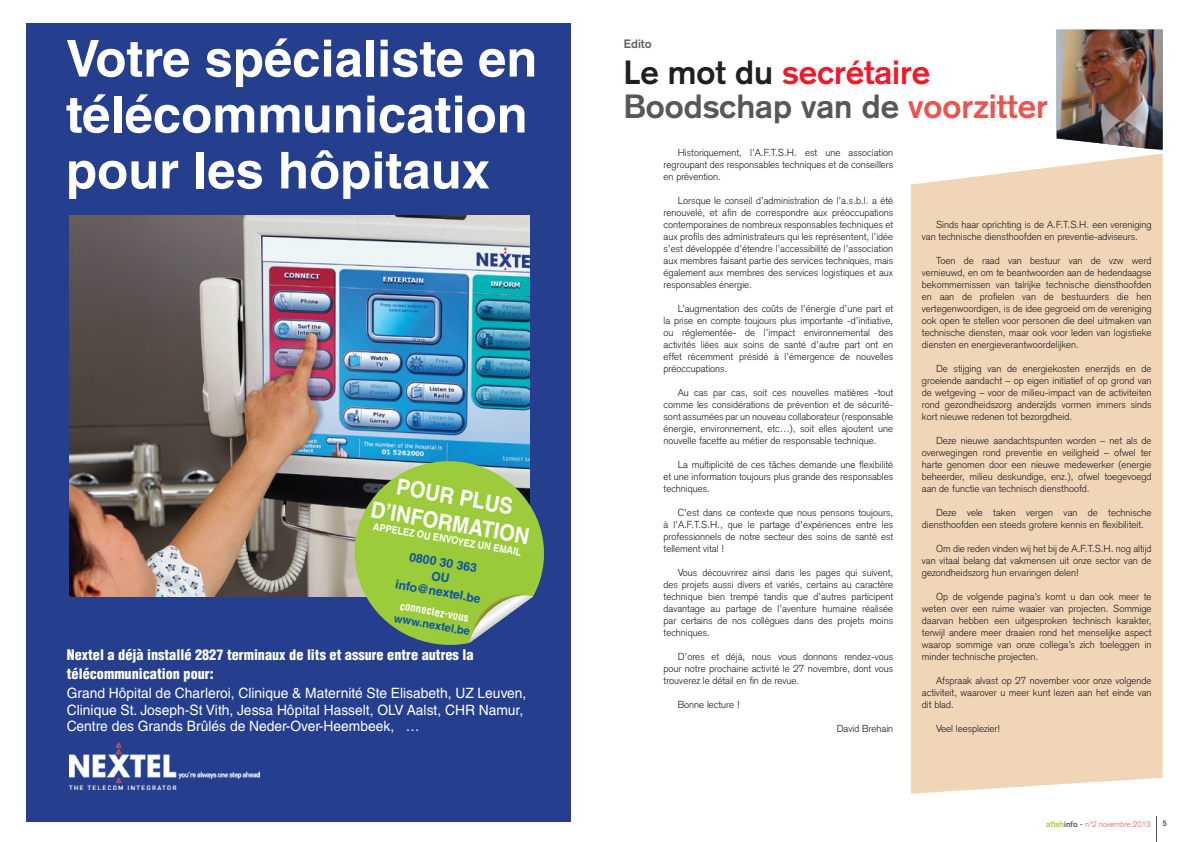
<style>
.page{position:relative;width:1191px;height:842px;background:#fff}
.page>*{position:absolute;margin:0;border:0;box-sizing:border-box;transform-origin:0 0}
.t1{font:700 50.9px/55.9px "Helvetica LT Std";color:#fff}
.t2{font:700 33px "Akzidenz Grotesk";color:#57585a}
.t3{font:700 33px "Akzidenz Grotesk";color:#ee1b2c}
.t4{font:700 22.4px/26.9px "Helvetica LT Std";color:#fff;text-align:center;scale:.9 1}
.t5{font:900 condensed 14.2px/19.2px "Helvetica LT Std";color:#fff}
.t6{font:14.2px/16.3px "Helvetica LT Std";color:#fff}
.t7{font:700 12.2px/14.6px "Helvetica LT Std";color:#0a56a1;text-align:center}
.t8{font:700 12px "Akzidenz Grotesk";color:#636366}
.t9{font:700 condensed 11.2px/13.2px "Helvetica LT Std";color:#fff;text-align:center}
.t10{font:700 10.2px "Helvetica LT Std";color:#fff;scale:.9 1}
.t11{font:300 10px/12px "Akzidenz Grotesk";color:#231f20;text-align:justify}
.t12{font:300 8px "Akzidenz Grotesk";color:#e95652}
.t13{font:700 8px "Akzidenz Grotesk";color:#57585a}
.s1{font-stretch:normal;color:#0a56a1}
.s2{font-weight:400;font-stretch:normal}
.s3{color:#231f20}
.s4{color:#e95652}
.s5{font-weight:700;color:#aec836}
.s6{font-weight:700;color:#57585a}
</style>
<div class="page">
<div style="left:911px;top:154px;width:251px;height:640px;background:#f0d6b7"></div>
<img style="left:1056px;top:30px;width:106px;height:119px">
<div style="left:26px;top:23px;width:544px;height:798px;background:#253f8e"></div>
<img style="left:69px;top:215px;width:460px;height:382px">
<img style="left:69px;top:743px;width:190px;height:46px">
<svg style="left:350px;top:457px;width:194px;height:188px;background:#88b056"></svg>
<svg style="left:1156px;top:816px;width:1px;height:26px"></svg>
<p class="t1" style="left:66px;top:30px;width:473px">Votre spécialiste en télécommunication pour les hôpitaux</p>
<p class="t4" style="left:378px;top:469px;width:180px;rotate:10deg">POUR PLUS<br>D’INFORMATION</p>
<p class="t10" style="left:374px;top:520px;width:169px;rotate:10deg">APPELEZ OU ENVOYEZ UN EMAIL</p>
<p class="t7" style="left:402px;top:548px;width:88px;rotate:10deg">0800 30 363<br>OU info@nextel.be</p>
<p class="t9" style="left:398px;top:598px;width:78px;rotate:10deg">connectez-vous <span class="s1">www.nextel.be</span></p>
<p class="t5" style="left:67px;top:645px;width:461px">Nextel a déjà installé 2827 terminaux de lits et assure entre autres la télécommunication pour:<br><span class="s2">Grand Hôpital de Charleroi, Clinique &amp; Maternité Ste Elisabeth, UZ Leuven,</span></p>
<p class="t6" style="left:67px;top:701px;width:458px">Clinique St. Joseph-St Vith, Jessa Hôpital Hasselt, OLV Aalst, CHR Namur,<br>Centre des Grands Brûlés de Neder-Over-Heembeek, …</p>
<p class="t8" style="left:624px;top:37px;width:29px">Edito</p>
<p class="t3" style="left:624px;top:53px;width:308px"><span class="s3">Le mot du</span> secrétaire</p>
<p class="t2" style="left:624px;top:87px;width:425px">Boodschap van de <span class="s4">voorzitter</span></p>
<p class="t11" style="left:663px;top:147px;width:231px;text-indent:14px">Historiquement, l’A.F.T.S.H. est une association regroupant des responsables techniques et de conseillers en prévention.</p>
<p class="t11" style="left:663px;top:195px;width:231px;text-indent:14px">Lorsque le conseil d’administration de l’a.s.b.l. a été renouvelé, et afin de correspondre aux préoccupations contemporaines de nombreux responsables techniques et aux profils des administrateurs qui les représentent, l’idée s’est développée d’étendre l’accessibilité de l’association aux membres faisant partie des services techniques, mais également aux membres des services logistiques et aux responsables énergie.</p>
<p class="t11" style="left:663px;top:303px;width:231px;text-indent:14px">L’augmentation des coûts de l’énergie d’une part et la prise en compte toujours plus importante -d’initiative, ou réglementée- de l’impact environnemental des activités liées aux soins de santé d’autre part ont en effet récemment présidé à l’émergence de nouvelles préoccupations.</p>
<p class="t11" style="left:663px;top:387px;width:231px;text-indent:14px">Au cas par cas, soit ces nouvelles matières -tout comme les considérations de prévention et de sécurité&shy;sont assumées par un nouveau collaborateur (responsable énergie, environnement, etc…), soit elles ajoutent une nouvelle facette au métier de responsable technique.</p>
<p class="t11" style="left:663px;top:459px;width:231px;text-indent:14px">La multiplicité de ces tâches demande une flexibilité et une information toujours plus grande des responsables techniques.</p>
<p class="t11" style="left:663px;top:507px;width:231px;text-indent:14px">C’est dans ce contexte que nous pensons toujours, à l’A.F.T.S.H., que le partage d’expériences entre les professionnels de notre secteur des soins de santé est tellement vital !</p>
<p class="t11" style="left:663px;top:567px;width:231px;text-indent:14px">Vous découvrirez ainsi dans les pages qui suivent, des projets aussi divers et variés, certains au caractère technique bien trempé tandis que d’autres participent davantage au partage de l’aventure humaine réalisée par certains de nos collègues dans des projets moins techniques.</p>
<p class="t11" style="left:663px;top:651px;width:231px;text-indent:14px">D’ores et déjà, nous vous donnons rendez-vous pour notre prochaine activité le 27 novembre, dont vous trouverez le détail en fin de revue.</p>
<p class="t11" style="left:677px;top:699px;width:64px">Bonne lecture !</p>
<p class="t11" style="left:836px;top:723px;width:58px">David Brehain</p>
<p class="t11" style="left:922px;top:219px;width:231px;text-indent:14px">Sinds haar oprichting is de A.F.T.S.H. een vereniging van technische diensthoofden en preventie-adviseurs.</p>
<p class="t11" style="left:922px;top:255px;width:231px;text-indent:14px">Toen de raad van bestuur van de vzw werd vernieuwd, en om te beantwoorden aan de hedendaagse bekommernissen van talrijke technische diensthoofden en aan de profielen van de bestuurders die hen vertegenwoordigen, is de idee gegroeid om de vereniging ook open te stellen voor personen die deel uitmaken van technische diensten, maar ook voor leden van logistieke diensten en energieverantwoordelijken.</p>
<p class="t11" style="left:922px;top:363px;width:231px;text-indent:14px">De stijging van de energiekosten enerzijds en de groeiende aandacht – op eigen initiatief of op grond van de wetgeving – voor de milieu-impact van de activiteiten rond gezondheidszorg anderzijds vormen immers sinds kort nieuwe redenen tot bezorgdheid.</p>
<p class="t11" style="left:922px;top:435px;width:231px;text-indent:14px">Deze nieuwe aandachtspunten worden – net als de overwegingen rond preventie en veiligheid – ofwel ter harte genomen door een nieuwe medewerker (energie beheerder, milieu deskundige, enz.), ofwel toegevoegd aan de functie van technisch diensthoofd.</p>
<p class="t11" style="left:922px;top:507px;width:231px;text-indent:14px">Deze vele taken vergen van de technische diensthoofden een steeds grotere kennis en flexibiliteit.</p>
<p class="t11" style="left:922px;top:543px;width:231px;text-indent:14px">Om die reden vinden wij het bij de A.F.T.S.H. nog altijd van vitaal belang dat vakmensen uit onze sector van de gezondheidszorg hun ervaringen delen!</p>
<p class="t11" style="left:922px;top:591px;width:231px;text-indent:14px">Op de volgende pagina’s komt u dan ook meer te weten over een ruime waaier van projecten. Sommige daarvan hebben een uitgesproken technisch karakter, terwijl andere meer draaien rond het menselijke aspect waarop sommige van onze collega’s zich toeleggen in minder technische projecten.</p>
<p class="t11" style="left:922px;top:675px;width:231px;text-indent:14px">Afspraak alvast op 27 november voor onze volgende activiteit, waarover u meer kunt lezen aan het einde van dit blad.</p>
<p class="t11" style="left:936px;top:723px;width:66px">Veel leesplezier!</p>
<p class="t12" style="left:1046px;top:819px;width:106px"><span class="s5">aftsh</span><span class="s6">info -</span> n°2 novembre 2013</p>
<p class="t13" style="left:1162px;top:818px;width:6px">5</p>
</div>
